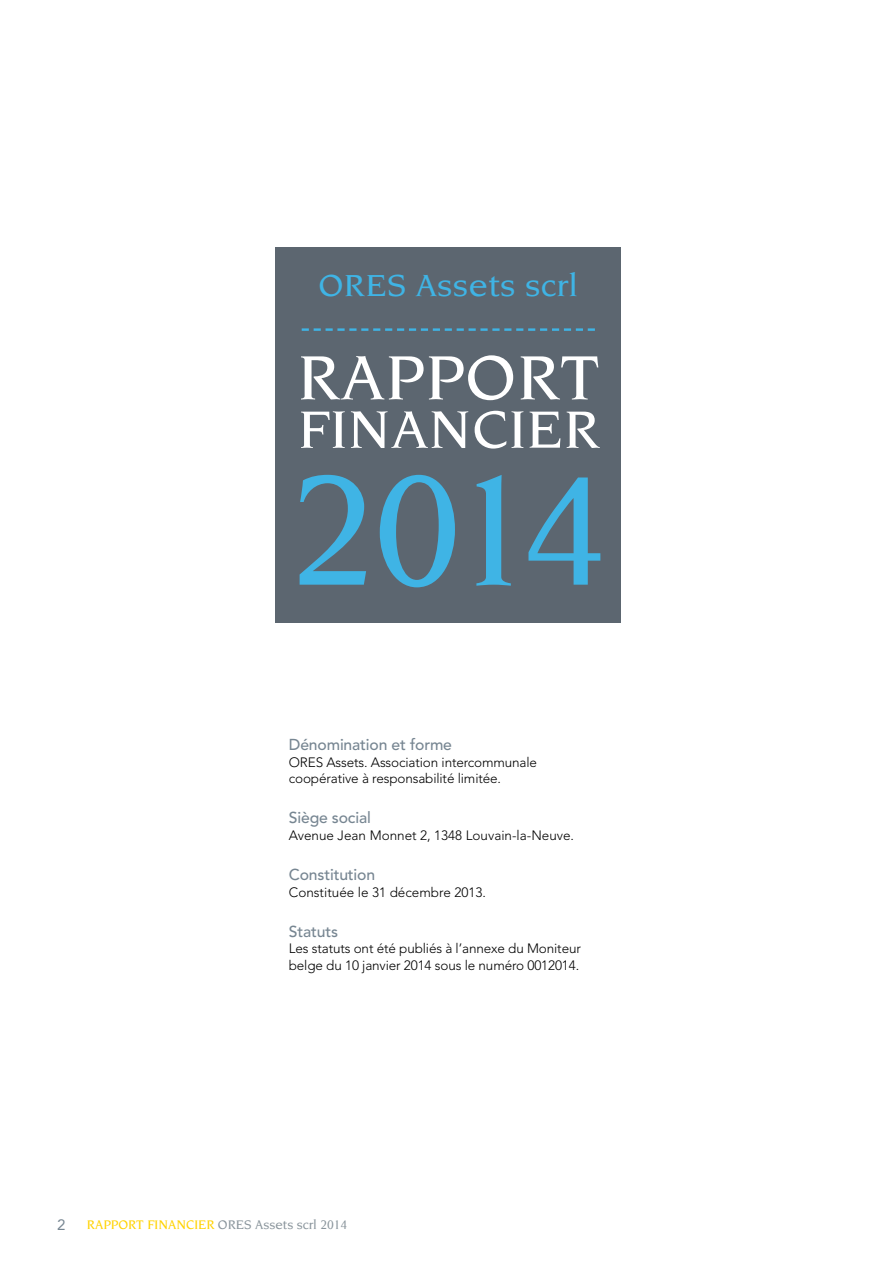
<style>
.page{position:relative;width:893px;height:1263px;background:#fff}
.page>*{position:absolute;margin:0;border:0;box-sizing:border-box;transform-origin:0 0}
.t1{font:500 169.05px "Novarese LT";color:#3fb4e5;scale:1.05 1}
.t2{font:500 67.35px "Novarese LT";letter-spacing:.01em;color:#fff;scale:1.05 1}
.t3{font:500 56.85px "Novarese LT";letter-spacing:.01em;color:#fff;scale:1.05 1}
.t4{font:500 33px "Novarese LT";letter-spacing:.01em;color:#3fb4e5;scale:1.05 1}
.t5{font:500 15.75px "Avenir LT";letter-spacing:-.01em;color:#778692}
.t6{font:15px "Avenir LT";color:#778692}
.t7{font:300 13.5px/16.5px "Avenir LT";letter-spacing:-.01em;color:#000}
.t8{font:500 13.5px "Novarese LT";color:#8a959c}
.s1{color:#ffd300}
</style>
<div class="page">
<div style="left:276px;top:247px;width:345px;height:376px;background:#5c6670"></div>
<svg style="left:302px;top:328px;width:293px;height:3px"></svg>
<h3 class="t4" style="left:319px;top:267px;width:249px">ORES Assets scrl</h3>
<h2 class="t2" style="left:297px;top:339px;width:289px">RAPPORT</h2>
<h3 class="t3" style="left:297px;top:397px;width:290px">FINANCIER</h3>
<h1 class="t1" style="left:288px;top:435px;width:306px">2014</h1>
<p class="t5" style="left:289px;top:735px;width:165px">Dénomination et forme</p>
<p class="t7" style="left:289px;top:754px;width:250px">ORES Assets. Association intercommunale coopérative à responsabilité limitée.</p>
<p class="t5" style="left:289px;top:809px;width:83px">Siège social</p>
<p class="t7" style="left:289px;top:827px;width:287px">Avenue Jean Monnet 2, 1348 Louvain-la-Neuve.</p>
<p class="t5" style="left:289px;top:865px;width:88px">Constitution</p>
<p class="t7" style="left:289px;top:884px;width:199px">Constituée le 31 décembre 2013.</p>
<p class="t5" style="left:289px;top:922px;width:51px">Statuts</p>
<p class="t7" style="left:289px;top:940px;width:294px">Les statuts ont été publiés à l’annexe du Moniteur belge du 10 janvier 2014 sous le numéro 0012014.</p>
<p class="t6" style="left:57px;top:1216px;width:10px">2</p>
<p class="t8" style="left:87px;top:1217px;width:262px"><span class="s1">RAPPORT FINANCIER</span> ORES Assets scrl 2014</p>
</div>
